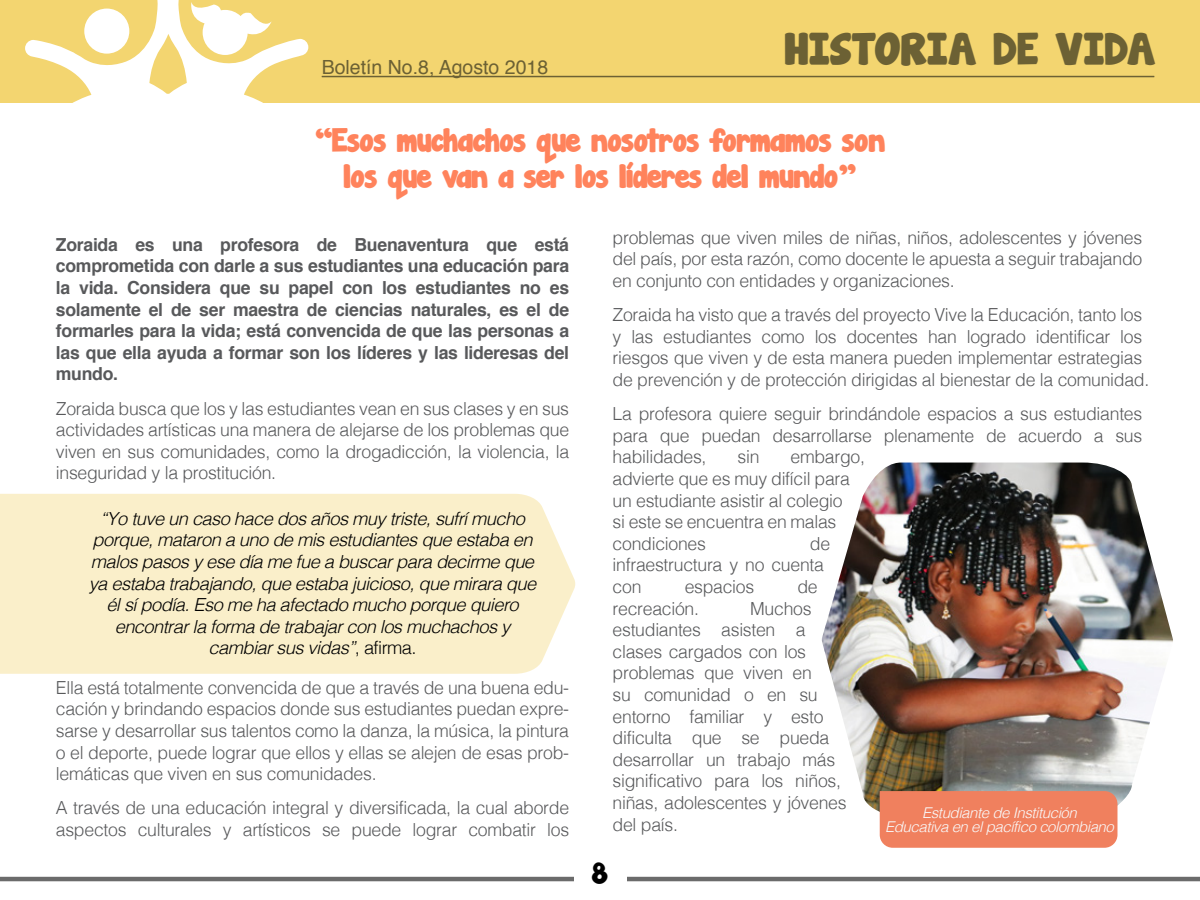
<style>
.page{position:relative;width:1200px;height:900px;background:#fff}
.page>*{position:absolute;margin:0;border:0;box-sizing:border-box;transform-origin:0 0}
.t1{font:40.5px "Janda Manatee Solid";color:#6c6134}
.t2{font:30px/36px "Janda Manatee Solid";letter-spacing:-.03em;color:#ff835c;text-align:center}
.t3{font:27px "Janda Manatee Solid";color:#000}
.t4{font:19.5px "Helvetica";color:#6c6134}
.t5{font:300 18px/21.6px "Helvetica";letter-spacing:-.015em;color:#58595b}
.t6{font:700 18px/21.6px "Helvetica";letter-spacing:-.015em;color:#58595b;text-align:justify}
.t7{font:italic 300 18px/21.6px "Helvetica";letter-spacing:-.03em;color:#000;text-align:center}
.t8{font:italic 300 14.85px/14.5px "Helvetica";letter-spacing:-.03em;color:#f9f9f9;text-align:center}
.s1{font-style:normal}
</style>
<div class="page">
<div style="left:0;top:494px;width:575px;height:180px;background:#faefca"></div>
<hr style="left:0;top:877px;width:1200px;height:4px;background:#6b6b6b">
<div style="left:0;top:0;width:1200px;height:102px;background:#f3d570"></div>
<svg style="left:25px;top:0;width:283px;height:103px"></svg>
<hr style="left:322px;top:76px;width:832px;height:1px;background:#6c6134">
<img style="left:822px;top:463px;width:351px;height:350px">
<div style="left:880px;top:791px;width:237px;height:57px;background:#f0805e"></div>
<div style="left:574px;top:860px;width:52px;height:29px;background:#fff"></div>
<p class="t4" style="left:322px;top:52px;width:228px">Boletín No.8, Agosto 2018</p>
<h1 class="t1" style="left:784px;top:21px;width:373px">HISTORIA DE VIDA</h1>
<h2 class="t2" style="left:315px;top:124px;width:572px">“Esos muchachos que nosotros formamos son los que van a ser los líderes del mundo”</h2>
<p class="t5" style="left:613px;top:225px;width:531px;text-align:justify">problemas que viven miles de niñas, niños, adolescentes y jóvenes del país, por esta razón, como docente le apuesta a seguir trabajando en conjunto con entidades y organizaciones.</p>
<p class="t5" style="left:613px;top:303px;width:538px">Zoraida ha visto que a través del proyecto Vive la Educación, tanto los y las estudiantes como los docentes han logrado identificar los riesgos que viven y de esta manera pueden implementar estrategias de prevención y de protección dirigidas al bienestar de la comunidad.</p>
<p class="t5" style="left:613px;top:402px;width:531px;text-align:justify">La profesora quiere seguir brindándole espacios a sus estudiantes para que puedan desarrollarse plenamente de acuerdo a sus habilidades,</p>
<p class="t6" style="left:56px;top:234px;width:515px">Zoraida es una profesora de Buenaventura que está comprometida con darle a sus estudiantes una educación para la vida. Considera que su papel con los estudiantes no es solamente el de ser maestra de ciencias naturales, es el de formarles para la vida; está convencida de que las personas a las que ella ayuda a formar son los líderes y las lideresas del mundo.</p>
<p class="t5" style="left:56px;top:396px;width:515px;text-align:justify">Zoraida busca que los y las estudiantes vean en sus clases y en sus actividades artísticas una manera de alejarse de los problemas que viven en sus comunidades, como la drogadicción, la violencia, la inseguridad y la prostitución.</p>
<p class="t5" style="left:613px;top:445px;width:254px;text-indent:178px">embargo, advierte que es muy difícil para un estudiante asistir al colegio<br>si este se encuentra en malas condiciones</p>
<p class="t5" style="left:738px;top:445px;width:23px">sin</p>
<p class="t7" style="left:89px;top:507px;width:449px">“Yo tuve un caso hace dos años muy triste, sufrí mucho porque, mataron a uno de mis estudiantes que estaba en malos pasos y ese día me fue a buscar para decirme que ya estaba trabajando, que estaba juicioso, que mirara que él sí podía. Eso me ha afectado mucho porque quiero encontrar la forma de trabajar con los muchachos y cambiar sus vidas”<span class="s1">, afirma.</span></p>
<p class="t5" style="left:613px;top:531px;width:219px;text-indent:197px">de infraestructura y no cuenta con</p>
<p class="t5" style="left:685px;top:574px;width:71px">espacios</p>
<p class="t5" style="left:797px;top:574px;width:22px">de</p>
<p class="t5" style="left:613px;top:596px;width:88px">recreación.</p>
<p class="t5" style="left:613px;top:596px;width:235px;text-indent:138px">Muchos estudiantes asisten a clases cargados con los problemas que viven en<br>su comunidad o en su entorno familiar y esto dificulta que se pueda desarrollar un trabajo más significativo para los niños, niñas, adolescentes y jóvenes del país.</p>
<p class="t5" style="left:56px;top:675px;width:515px;text-align:justify">Ella está totalmente convencida de que a través de una buena edu&shy;cación y brindando espacios donde sus estudiantes puedan expre&shy;sarse y desarrollar sus talentos como la danza, la música, la pintura o el deporte, puede lograr que ellos y ellas se alejen de esas prob&shy;lemáticas que viven en sus comunidades.</p>
<p class="t5" style="left:56px;top:796px;width:515px">A través de una educación integral y diversificada, la cual aborde aspectos culturales y artísticos se puede lograr combatir los</p>
<p class="t8" style="left:885px;top:804px;width:230px">Estudiante de Institución<br>Educativa en el pacífico colombiano</p>
<h3 class="t3" style="left:592px;top:854px;width:18px">8</h3>
</div>
